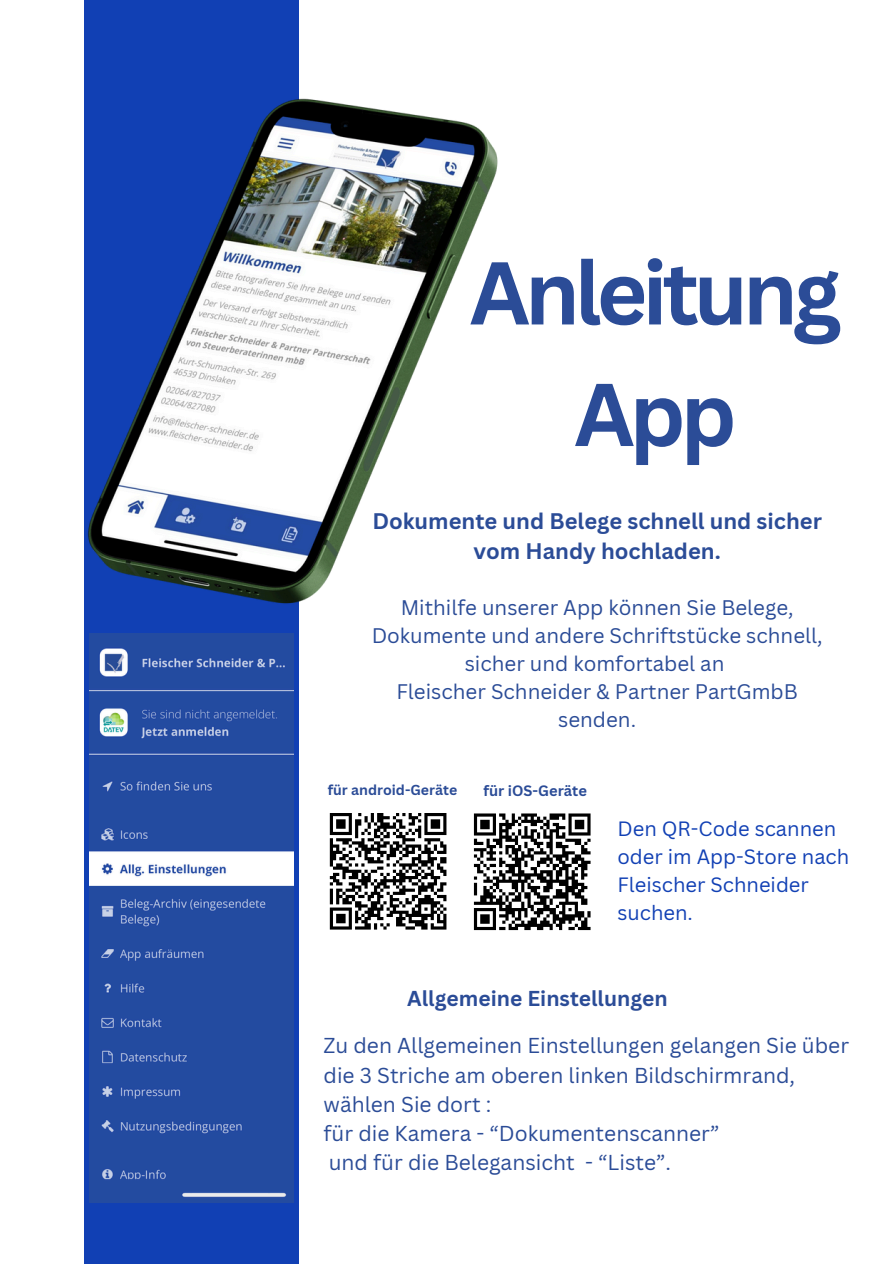
<style>
.page{position:relative;width:894px;height:1264px;background:#fff}
.page>*{position:absolute;margin:0;border:0;box-sizing:border-box;transform-origin:0 0}
.t1{font:700 87px/121.5px "Canva Sans";letter-spacing:-.06em;color:#2b4c97;text-align:center}
.t2{font:700 21.9px/30px "Canva Sans";color:#2b4c97;text-align:center}
.t3{font:21px/29.2px "Canva Sans";color:#2b4c97}
.t4{font:700 21px "Canva Sans";color:#2b4c97}
.t5{font:20.55px/27.9px "Canva Sans";color:#2b4c97;text-align:center}
.t6{font:20.1px/27.9px "Canva Sans";color:#1140b4}
.t7{font:700 14.7px "Canva Sans";color:#2b4c97}
.t8{font:700 14.1px "Canva Sans";color:#2b4c97}
</style>
<div class="page">
<div style="left:84px;top:0;width:214px;height:1263px;background:#1140b4"></div>
<img style="left:89px;top:633px;width:204px;height:569px">
<img style="left:88px;top:95px;width:410px;height:513px">
<svg style="left:329px;top:813px;width:118px;height:117px"></svg>
<svg style="left:473px;top:813px;width:118px;height:118px"></svg>
<h2 class="t1" style="left:469px;top:230px;width:373px">Anleitung<br>App</h2>
<h3 class="t2" style="left:372px;top:505px;width:451px">Dokumente und Belege schnell und sicher vom Handy hochladen.</h3>
<p class="t5" style="left:371px;top:593px;width:452px">Mithilfe unserer App können Sie Belege,<br>Dokumente und andere Schriftstücke schnell, sicher und komfortabel an<br>Fleischer Schneider &amp; Partner PartGmbB senden.</p>
<p class="t8" style="left:327px;top:780px;width:131px">für android-Geräte</p>
<h1 class="t7" style="left:483px;top:780px;width:105px">für iOS-Geräte</h1>
<p class="t6" style="left:617px;top:814px;width:233px">Den QR-Code scannen oder im App-Store nach<br>Fleischer Schneider suchen.</p>
<p class="t4" style="left:407px;top:983px;width:262px">Allgemeine Einstellungen</p>
<p class="t3" style="left:323px;top:1030px;width:527px">Zu den Allgemeinen Einstellungen gelangen Sie über die 3 Striche am oberen linken Bildschirmrand, wählen Sie dort :<br>für die Kamera - “Dokumentenscanner”<br>und für die Belegansicht - “Liste”.</p>
</div>
